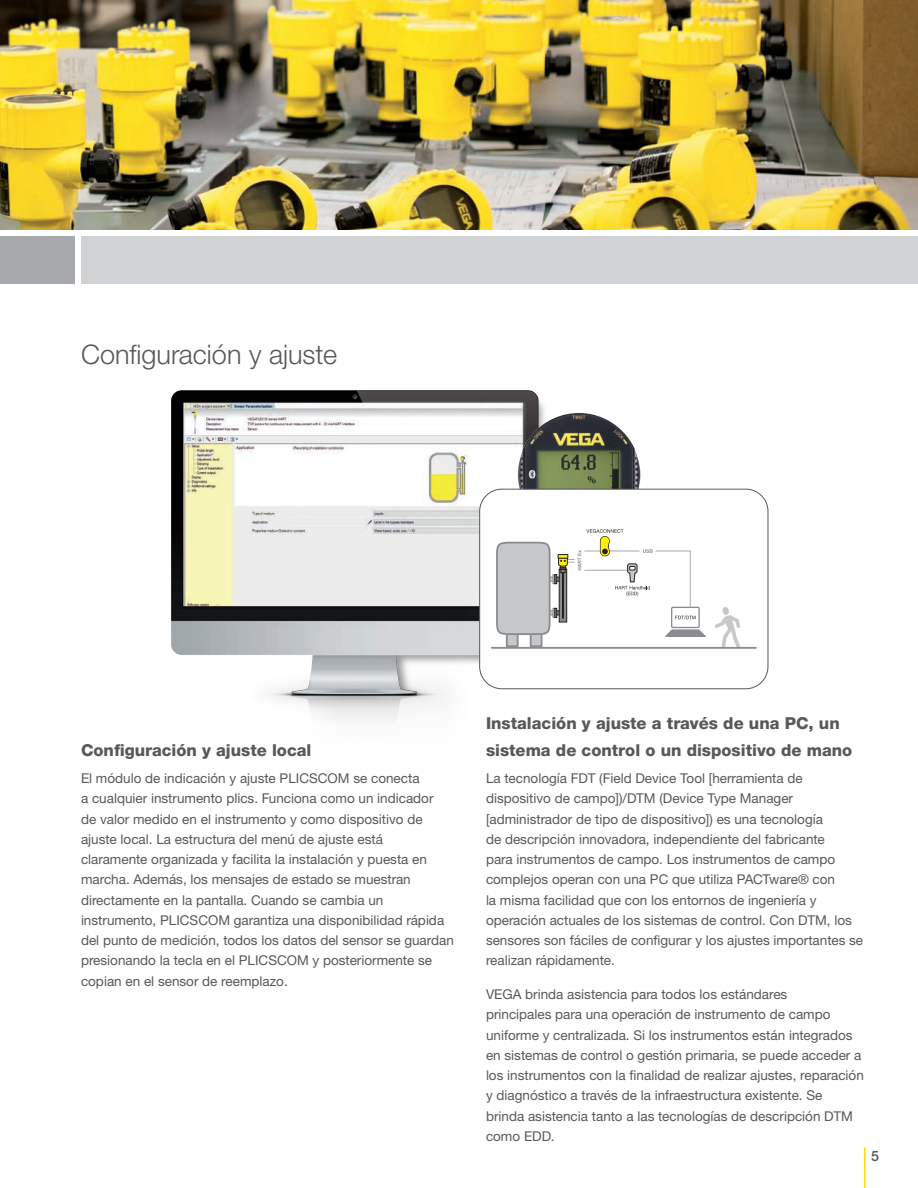
<style>
.page{position:relative;width:918px;height:1188px;background:#fff}
.page>*{position:absolute;margin:0;border:0;box-sizing:border-box;transform-origin:0 0}
._2_Headline_page_18p{font:300 27px "Helvetica Neue LTW1 G";color:#57585a}
._1_Body_text_headlin{font:800 16.5px/27px "Helvetica Neue LTW1 G";color:#57585a}
.t1{font:500 14.25px "Helvetica Neue LTW1 G";color:#57585a}
._1_Body_text_80K_EN{font:13.5px/20.2px "Helvetica Neue LTW1 G";color:#57585a}
</style>
<div class="page">
<hr style="left:864px;top:1148px;width:2px;height:40px;background:#ffdc01">
<img style="left:171px;top:390px;width:439px;height:331px">
<div style="left:81px;top:236px;width:837px;height:48px;background:#d1d2d4"></div>
<img style="left:0;top:0;width:918px;height:230px">
<div style="left:0;top:236px;width:74px;height:48px;background:#a8a9ad"></div>
<img style="left:517px;top:413px;width:124px;height:76px">
<div style="left:480px;top:489px;width:288px;height:200px;background:#fff;border-radius:22px"></div>
<svg style="left:714px;top:607px;width:26px;height:40px"></svg>
<hr style="left:492px;top:647px;width:264px;height:2px;background:#8a8c8f">
<svg style="left:495px;top:529px;width:212px;height:160px"></svg>
<div style="left:479px;top:489px;width:289px;height:200px;border:1px solid #57585a;border-radius:22px"></div>
<p class="_2_Headline_page_18p" style="left:81px;top:337px;width:258px">Configuración y ajuste</p>
<p class="_1_Body_text_headlin" style="left:81px;top:737px;width:232px">Configuración y ajuste local</p>
<p class="_1_Body_text_80K_EN" style="left:81px;top:768px;width:374px">El módulo de indicación y ajuste PLICSCOM se conecta<br>a cualquier instrumento plics. Funciona como un indicador<br>de valor medido en el instrumento y como dispositivo de ajuste local. La estructura del menú de ajuste está<br>claramente organizada y facilita la instalación y puesta en marcha. Además, los mensajes de estado se muestran directamente en la pantalla. Cuando se cambia un instrumento, PLICSCOM garantiza una disponibilidad rápida del punto de medición, todos los datos del sensor se guardan presionando la tecla en el PLICSCOM y posteriormente se copian en el sensor de reemplazo.</p>
<p class="_1_Body_text_headlin" style="left:486px;top:710px;width:368px">Instalación y ajuste a través de una PC, un sistema de control o un dispositivo de mano</p>
<p class="_1_Body_text_80K_EN" style="left:486px;top:768px;width:379px">La tecnología FDT (Field Device Tool [herramienta de dispositivo de campo])/DTM (Device Type Manager [administrador de tipo de dispositivo]) es una tecnología<br>de descripción innovadora, independiente del fabricante<br>para instrumentos de campo. Los instrumentos de campo complejos operan con una PC que utiliza PACTware® con<br>la misma facilidad que con los entornos de ingeniería y operación actuales de los sistemas de control. Con DTM, los sensores son fáciles de configurar y los ajustes importantes se realizan rápidamente.</p>
<p class="_1_Body_text_80K_EN" style="left:486px;top:984px;width:379px">VEGA brinda asistencia para todos los estándares<br>principales para una operación de instrumento de campo uniforme y centralizada. Si los instrumentos están integrados en sistemas de control o gestión primaria, se puede acceder a los instrumentos con la finalidad de realizar ajustes, reparación y diagnóstico a través de la infraestructura existente. Se brinda asistencia tanto a las tecnologías de descripción DTM como EDD.</p>
<p class="t1" style="left:871px;top:1147px;width:9px">5</p>
</div>
